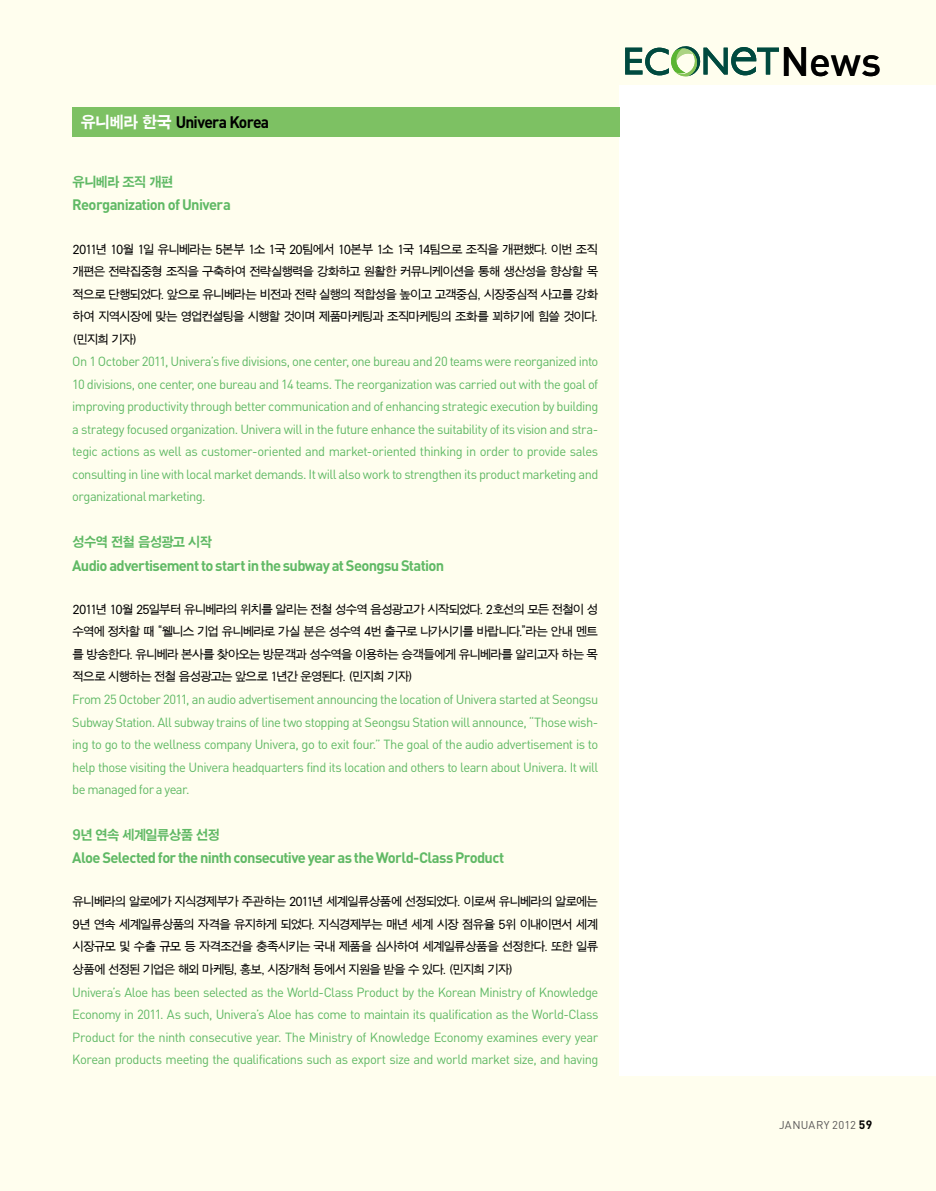
<style>
.page{position:relative;width:936px;height:1191px;background:#fff}
.page>*{position:absolute;margin:0;border:0;box-sizing:border-box;transform-origin:0 0}
.t1{font:500 40.5px "DIN";color:#000}
.t2{font:700 16.5px "DIN";letter-spacing:-.05em;color:#000;scale:.95 1}
.t3{font:700 15px "DIN";letter-spacing:-.045em;color:#60b965}
.t4{font:13.8px "SMK Gothic Std";letter-spacing:-.105em;color:#60b965;scale:.94 1}
.t5{font:13.2px/22.5px "DIN";letter-spacing:-.04em;color:#60b965;text-align:justify}
.t6{font:12.3px/22.5px "SMJ Gothic 10 Std";letter-spacing:-.125em;color:#000;text-align:justify}
.t7{font:11.25px "DIN";letter-spacing:.02em;color:#595757}
.s1{font-family:"SMK Gothic Std";font-weight:400;color:#fff}
.s2{font-weight:700;font-size:12px;color:#000}
</style>
<div class="page">
<div style="left:0;top:0;width:935px;height:1191px;background:#fffeee"></div>
<svg style="left:625px;top:47px;width:153px;height:29px"></svg>
<div style="left:619px;top:85px;width:316px;height:990px;background:#fff"></div>
<div style="left:72px;top:108px;width:547px;height:29px;background:#7dc163"></div>
<p class="t2" style="left:81px;top:112px;width:200px"><span class="s1">유니베라 한국</span> Univera Korea</p>
<p class="t4" style="left:72px;top:175px;width:110px">유니베라 조직 개편</p>
<p class="t3" style="left:72px;top:195px;width:160px">Reorganization of Univera</p>
<p class="t6" style="left:72px;top:238px;width:527px">2011년 10월 1일 유니베라는 5본부 1소 1국 20팀에서 10본부 1소 1국 14팀으로 조직을 개편했다. 이번 조직 개편은 전략집중형 조직을 구축하여 전략실행력을 강화하고 원활한 커뮤니케이션을 통해 생산성을 향상할 목 적으로 단행되었다. 앞으로 유니베라는 비전과 전략 실행의 적합성을 높이고 고객중심, 시장중심적 사고를 강화 하여 지역시장에 맞는 영업컨설팅을 시행할 것이며 제품마케팅과 조직마케팅의 조화를 꾀하기에 힘쓸 것이다. (민지희 기자)</p>
<p class="t5" style="left:72px;top:350px;width:527px">On 1 October 2011, Univera’s five divisions, one center, one bureau and 20 teams were reorganized into 10 divisions, one center, one bureau and 14 teams. The reorganization was carried out with the goal of improving productivity through better communication and of enhancing strategic execution by building a strategy focused organization. Univera will in the future enhance the suitability of its vision and stra&shy;tegic actions as well as customer-oriented and market-oriented thinking in order to provide sales consulting in line with local market demands. It will also work to strengthen its product marketing and organizational marketing.</p>
<p class="t4" style="left:72px;top:535px;width:150px">성수역 전철 음성광고 시작</p>
<p class="t3" style="left:72px;top:555px;width:373px">Audio advertisement to start in the subway at Seongsu Station</p>
<p class="t6" style="left:72px;top:598px;width:527px">2011년 10월 25일부터 유니베라의 위치를 알리는 전철 성수역 음성광고가 시작되었다. 2호선의 모든 전철이 성 수역에 정차할 때 “웰니스 기업 유니베라로 가실 분은 성수역 4번 출구로 나가시기를 바랍니다.”라는 안내 멘트 를 방송한다. 유니베라 본사를 찾아오는 방문객과 성수역을 이용하는 승객들에게 유니베라를 알리고자 하는 목 적으로 시행하는 전철 음성광고는 앞으로 1년간 운영된다. (민지희 기자)</p>
<p class="t5" style="left:72px;top:688px;width:527px">From 25 October 2011, an audio advertisement announcing the location of Univera started at Seongsu Subway Station. All subway trains of line two stopping at Seongsu Station will announce, “Those wish&shy;ing to go to the wellness company Univera, go to exit four.” The goal of the audio advertisement is to help those visiting the Univera headquarters find its location and others to learn about Univera. It will be managed for a year.</p>
<p class="t4" style="left:72px;top:827px;width:159px">9년 연속 세계일류상품 선정</p>
<p class="t3" style="left:72px;top:848px;width:433px">Aloe Selected for the ninth consecutive year as the World-Class Product</p>
<p class="t6" style="left:72px;top:891px;width:527px">유니베라의 알로에가 지식경제부가 주관하는 2011년 세계일류상품에 선정되었다. 이로써 유니베라의 알로에는 9년 연속 세계일류상품의 자격을 유지하게 되었다. 지식경제부는 매년 세계 시장 점유율 5위 이내이면서 세계 시장규모 및 수출 규모 등 자격조건을 충족시키는 국내 제품을 심사하여 세계일류상품을 선정한다. 또한 일류 상품에 선정된 기업은 해외 마케팅, 홍보, 시장개척 등에서 지원을 받을 수 있다. (민지희 기자)</p>
<p class="t5" style="left:72px;top:980px;width:527px">Univera’s Aloe has been selected as the World-Class Product by the Korean Ministry of Knowledge Economy in 2011. As such, Univera’s Aloe has come to maintain its qualification as the World-Class Product for the ninth consecutive year. The Ministry of Knowledge Economy examines every year Korean products meeting the qualifications such as export size and world market size, and having</p>
<p class="t1" style="left:780px;top:36px;width:102px">News</p>
<p class="t7" style="left:779px;top:1117px;width:95px">JANUARY 2012 <span class="s2">59</span></p>
</div>
